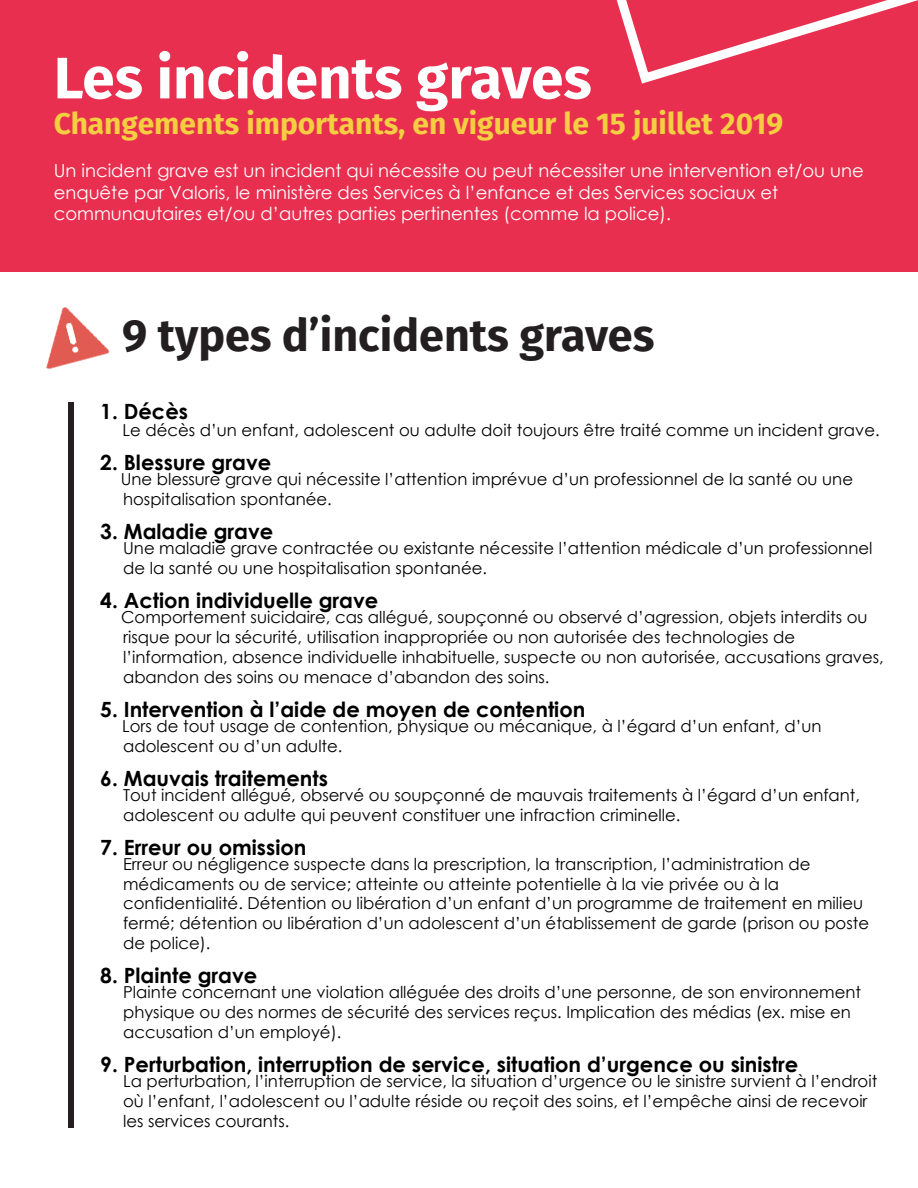
<style>
.page{position:relative;width:918px;height:1188px;background:#fff}
.page>*{position:absolute;margin:0;border:0;box-sizing:border-box;transform-origin:0 0}
.t1{font:700 58.5px "Fira Sans";color:#fff}
.t2{font:700 45px "Fira Sans";color:#231f20}
.t3{font:700 30px "Fira Sans";color:#f5ce41}
.t4{font:700 21px "Century Gothic";color:#000001}
.t5{font:18px/21.6px "Century Gothic";color:#fff}
.t6{font:16.5px/19.8px "Century Gothic";color:#000001}
</style>
<div class="page">
<div style="left:0;top:0;width:918px;height:272px;background:#e82f4f"></div>
<img style="left:46px;top:307px;width:64px;height:62px">
<svg style="left:616px;top:0;width:302px;height:84px"></svg>
<div style="left:68px;top:402px;width:6px;height:726px;background:#231f20"></div>
<h1 class="t1" style="left:54px;top:29px;width:539px">Les incidents graves</h1>
<h3 class="t3" style="left:54px;top:99px;width:731px">Changements importants, en vigueur le 15 juillet 2019</h3>
<p class="t5" style="left:54px;top:160px;width:812px">Un incident grave est un incident qui nécessite ou peut nécessiter une intervention et/ou une enquête par Valoris, le ministère des Services à l’enfance et des Services sociaux et communautaires et/ou d’autres parties pertinentes (comme la police).</p>
<h2 class="t2" style="left:122px;top:298px;width:534px">9 types d’incidents graves</h2>
<p class="t4" style="left:100px;top:396px;width:89px">1. Décès</p>
<p class="t6" style="left:122px;top:420px;width:759px">Le décès d’un enfant, adolescent ou adulte doit toujours être traité comme un incident grave.</p>
<p class="t4" style="left:100px;top:447px;width:172px">2. Blessure grave</p>
<p class="t6" style="left:121px;top:469px;width:734px">Une blessure grave qui nécessite l’attention imprévue d’un professionnel de la santé ou une hospitalisation spontanée.</p>
<p class="t4" style="left:100px;top:515px;width:175px">3. Maladie grave</p>
<p class="t6" style="left:123px;top:538px;width:751px">Une maladie grave contractée ou existante nécessite l’attention médicale d’un professionnel de la santé ou une hospitalisation spontanée.</p>
<p class="t4" style="left:100px;top:584px;width:280px">4. Action individuelle grave</p>
<p class="t6" style="left:121px;top:607px;width:764px">Comportement suicidaire, cas allégué, soupçonné ou observé d’agression, objets interdits ou risque pour la sécurité, utilisation inappropriée ou non autorisée des technologies de l’information, absence individuelle inhabituelle, suspecte ou non autorisée, accusations graves, abandon des soins ou menace d’abandon des soins.</p>
<p class="t4" style="left:100px;top:693px;width:487px">5. Intervention à l’aide de moyen de contention</p>
<p class="t6" style="left:122px;top:716px;width:701px">Lors de tout usage de contention, physique ou mécanique, à l’égard d’un enfant, d’un adolescent ou d’un adulte.</p>
<p class="t4" style="left:100px;top:762px;width:229px">6. Mauvais traitements</p>
<p class="t6" style="left:123px;top:785px;width:739px">Tout incident allégué, observé ou soupçonné de mauvais traitements à l’égard d’un enfant, adolescent ou adulte qui peuvent constituer une infraction criminelle.</p>
<p class="t4" style="left:100px;top:831px;width:208px">7. Erreur ou omission</p>
<p class="t6" style="left:123px;top:854px;width:748px">Erreur ou négligence suspecte dans la prescription, la transcription, l’administration de médicaments ou de service; atteinte ou atteinte potentielle à la vie privée ou à la confidentialité. Détention ou libération d’un enfant d’un programme de traitement en milieu fermé; détention ou libération d’un adolescent d’un établissement de garde (prison ou poste de police).</p>
<p class="t4" style="left:100px;top:959px;width:159px">8. Plainte grave</p>
<p class="t6" style="left:123px;top:982px;width:740px">Plainte concernant une violation alléguée des droits d’une personne, de son environnement physique ou des normes de sécurité des services reçus. Implication des médias (ex. mise en accusation d’un employé).</p>
<p class="t4" style="left:100px;top:1048px;width:699px">9. Perturbation, interruption de service, situation d’urgence ou sinistre</p>
<p class="t6" style="left:123px;top:1071px;width:756px">La perturbation, l’interruption de service, la situation d’urgence ou le sinistre survient à l’endroit où l’enfant, l’adolescent ou l’adulte réside ou reçoit des soins, et l’empêche ainsi de recevoir les services courants.</p>
</div>
